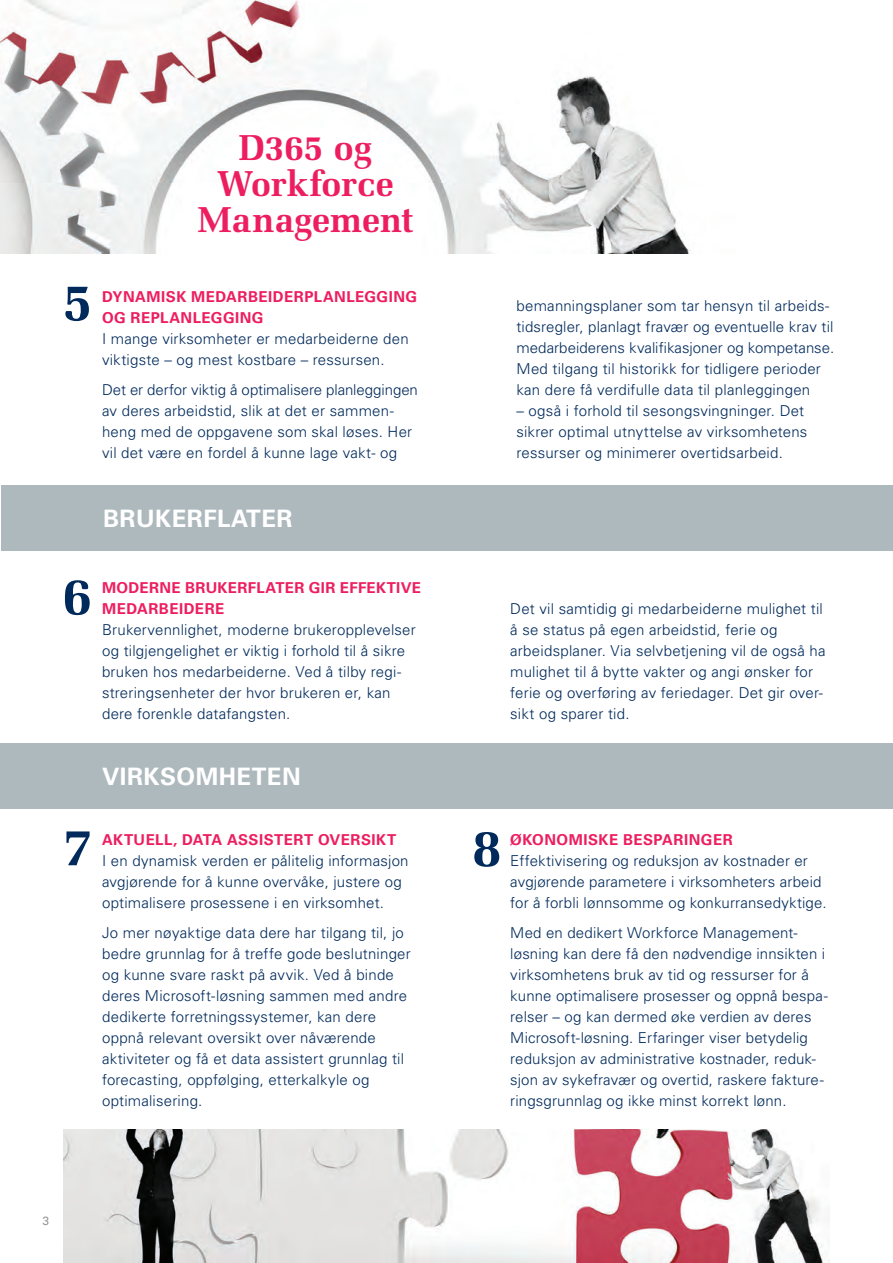
<style>
.page{position:relative;width:893px;height:1263px;background:#fff}
.page>*{position:absolute;margin:0;border:0;box-sizing:border-box;transform-origin:0 0}
.Copy{font:700 54px "Melior LT Std";color:#002a5b}
.Copy-2{font:700 36px/36px "Melior LT Std";color:#ed1e60;text-align:center}
.Copy-3{font:700 24px "Univers LT Std";letter-spacing:.02em;color:#fff}
.Copy-4{font:300 15px/21px "Univers LT Std";letter-spacing:.015em;color:#002a5b}
.Copy-5{font:700 15px/21px "Univers LT Std";letter-spacing:.03em;color:#ed1e60}
.t1{font:12px "Univers LT Std";color:#939598}
</style>
<div class="page">
<img style="left:0;top:0;width:690px;height:253px">
<img style="left:64px;top:1129px;width:765px;height:134px">
<div style="left:1px;top:485px;width:892px;height:66px;background:#aeb9be"></div>
<div style="left:0;top:743px;width:893px;height:66px;background:#aeb9be"></div>
<p class="Copy-2" style="left:197px;top:130px;width:218px">D365 og<br>Workforce<br>Management</p>
<p class="Copy" style="left:62px;top:270px;width:32px">5</p>
<p class="Copy-5" style="left:102px;top:286px;width:317px">DYNAMISK MEDARBEIDERPLANLEGGING<br>OG REPLANLEGGING</p>
<p class="Copy-4" style="left:102px;top:328px;width:308px">I mange virksomheter er medarbeiderne den viktigste – og mest kostbare – ressursen.</p>
<p class="Copy-4" style="left:102px;top:379px;width:317px">Det er derfor viktig å optimalisere planleggingen av deres arbeidstid, slik at det er sammen&shy;heng med de oppgavene som skal løses. Her vil det være en fordel å kunne lage vakt- og</p>
<p class="Copy-3" style="left:103px;top:504px;width:191px">BRUKERFLATER</p>
<p class="Copy-4" style="left:516px;top:296px;width:319px">bemanningsplaner som tar hensyn til arbeids&shy;tidsregler, planlagt fravær og eventuelle krav til medarbeiderens kvalifikasjoner og kompetanse.<br>Med tilgang til historikk for tidligere perioder kan dere få verdifulle data til planleggingen</p>
<p class="Copy-4" style="left:516px;top:401px;width:292px">– også i forhold til sesongsvingninger. Det sikrer optimal utnyttelse av virksomhetens ressurser og minimerer overtidsarbeid.</p>
<p class="Copy" style="left:62px;top:564px;width:32px">6</p>
<p class="Copy-5" style="left:102px;top:577px;width:320px">MODERNE BRUKERFLATER GIR EFFEKTIVE<br>MEDARBEIDERE</p>
<p class="Copy-4" style="left:102px;top:619px;width:315px">Brukervennlighet, moderne brukeropplevelser og tilgjengelighet er viktig i forhold til å sikre bruken hos medarbeiderne. Ved å tilby regi&shy;streringsenheter der hvor brukeren er, kan dere forenkle datafangsten.</p>
<p class="Copy-3" style="left:102px;top:762px;width:200px">VIRKSOMHETEN</p>
<p class="Copy-4" style="left:510px;top:598px;width:317px">Det vil samtidig gi medarbeiderne mulighet til å se status på egen arbeidstid, ferie og arbeidsplaner. Via selvbetjening vil de også ha mulighet til å bytte vakter og angi ønsker for ferie og overføring av feriedager. Det gir over&shy;sikt og sparer tid.</p>
<p class="Copy" style="left:62px;top:814px;width:32px">7</p>
<p class="Copy" style="left:472px;top:815px;width:32px">8</p>
<p class="Copy-5" style="left:102px;top:829px;width:296px">AKTUELL, DATA ASSISTERT OVERSIKT</p>
<p class="Copy-4" style="left:102px;top:850px;width:308px">I en dynamisk verden er pålitelig informasjon avgjørende for å kunne overvåke, justere og optimalisere prosessene i en virksomhet.</p>
<p class="Copy-4" style="left:102px;top:922px;width:310px">Jo mer nøyaktige data dere har tilgang til, jo bedre grunnlag for å treffe gode beslutninger og kunne svare raskt på avvik. Ved å binde deres Microsoft-løsning sammen med andre dedikerte forretningssystemer, kan dere oppnå relevant oversikt over nåværende aktiviteter og få et data assistert grunnlag til forecasting, oppfølging, etterkalkyle og optimalisering.</p>
<p class="Copy-5" style="left:510px;top:829px;width:224px">ØKONOMISKE BESPARINGER</p>
<p class="Copy-4" style="left:510px;top:850px;width:318px">Effektivisering og reduksjon av kostnader er avgjørende parametere i virksomheters arbeid for å forbli lønnsomme og konkurransedyktige.</p>
<p class="Copy-4" style="left:510px;top:922px;width:319px">Med en dedikert Workforce Management&shy;løsning kan dere få den nødvendige innsikten i virksomhetens bruk av tid og ressurser for å kunne optimalisere prosesser og oppnå bespa&shy;relser – og kan dermed øke verdien av deres Microsoft-løsning. Erfaringer viser betydelig reduksjon av administrative kostnader, reduk&shy;sjon av sykefravær og overtid, raskere fakture&shy;ringsgrunnlag og ikke minst korrekt lønn.</p>
<p class="t1" style="left:43px;top:1213px;width:8px">3</p>
</div>
